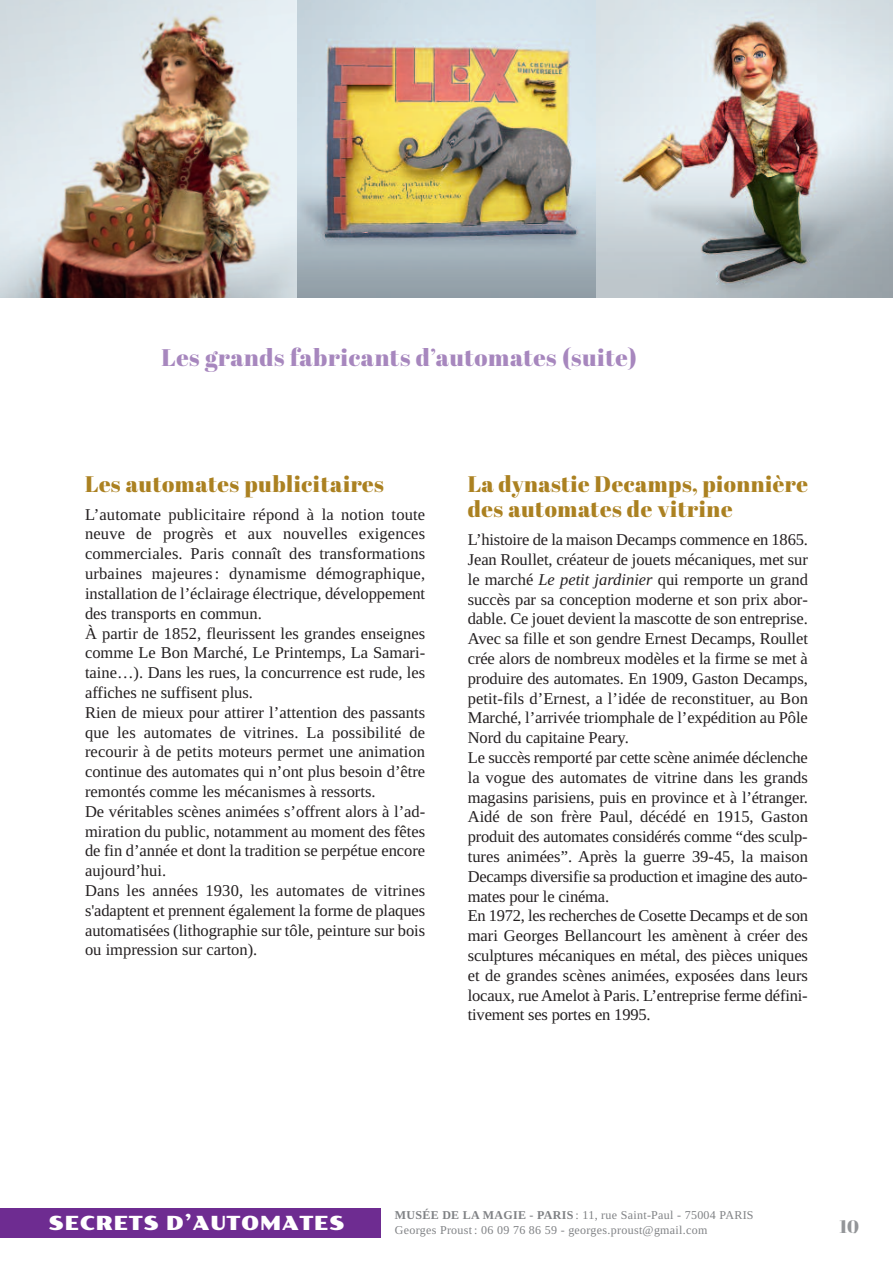
<style>
.page{position:relative;width:893px;height:1263px;background:#fff}
.page>*{position:absolute;margin:0;border:0;box-sizing:border-box;transform-origin:0 0}
.t1{font:24px "Abril Fatface";letter-spacing:.025em;color:#a787be}
.t2{font:22.5px/25.5px "Abril Fatface";letter-spacing:.02em;color:#ab8121}
.t3{font:19.5px "Poller One";letter-spacing:.025em;color:#fff}
.t4{font:18px "Abril Fatface";color:#939598}
.t5{font:16.5px/19.8px "Tinos";color:#231f20}
.t6{font:12px "Tinos";letter-spacing:.025em;color:#808285}
.s1{font-style:italic}
.s2{font-weight:700}
</style>
<div class="page">
<div style="left:0;top:1208px;width:381px;height:29px;background:#6e2c91"></div>
<img style="left:595px;top:0;width:298px;height:298px">
<img style="left:0;top:0;width:298px;height:298px">
<img style="left:298px;top:0;width:297px;height:298px">
<h1 class="t1" style="left:162px;top:340px;width:477px">Les grands fabricants d’automates (suite)</h1>
<h2 class="t2" style="left:85px;top:470px;width:300px">Les automates publicitaires</h2>
<p class="t5" style="left:85px;top:504px;width:342px">L’automate publicitaire répond à la notion toute neuve de progrès et aux nouvelles exigences commerciales. Paris connaît des transformations urbaines majeures: dynamisme démographique, installation de l’éclairage électrique, développement des transports en commun.<br>À partir de 1852, fleurissent les grandes enseignes comme Le Bon Marché, Le Printemps, La Samari&shy;taine…). Dans les rues, la concurrence est rude, les affiches ne suffisent plus.<br>Rien de mieux pour attirer l’attention des passants que les automates de vitrines. La possibilité de recourir à de petits moteurs permet une animation continue des automates qui n’ont plus besoin d’être remontés comme les mécanismes à ressorts.<br>De véritables scènes animées s’offrent alors à l’ad&shy;miration du public, notamment au moment des fêtes de fin d’année et dont la tradition se perpétue encore aujourd’hui.<br>Dans les années 1930, les automates de vitrines s'adaptent et prennent également la forme de plaques automatisées (lithographie sur tôle, peinture sur bois ou impression sur carton).</p>
<h2 class="t2" style="left:468px;top:470px;width:342px">La dynastie Decamps, pionnière des automates de vitrine</h2>
<p class="t5" style="left:468px;top:530px;width:342px">L’histoire de la maison Decamps commence en 1865.<br>Jean Roullet, créateur de jouets mécaniques, met sur le marché <span class="s1">Le petit jardinier</span> qui remporte un grand succès par sa conception moderne et son prix abor&shy;dable. Ce jouet devient la mascotte de son entreprise.<br>Avec sa fille et son gendre Ernest Decamps, Roullet crée alors de nombreux modèles et la firme se met à produire des automates. En 1909, Gaston Decamps, petit-fils d’Ernest, a l’idée de reconstituer, au Bon Marché, l’arrivée triomphale de l’expédition au Pôle Nord du capitaine Peary.<br>Le succès remporté par cette scène animée déclenche la vogue des automates de vitrine dans les grands magasins parisiens, puis en province et à l’étranger.<br>Aidé de son frère Paul, décédé en 1915, Gaston produit des automates considérés comme “des sculp&shy;tures animées”. Après la guerre 39-45, la maison Decamps diversifie sa production et imagine des auto&shy;mates pour le cinéma.<br>En 1972, les recherches de Cosette Decamps et de son mari Georges Bellancourt les amènent à créer des sculptures mécaniques en métal, des pièces uniques et de grandes scènes animées, exposées dans leurs locaux, rueAmelot à Paris. L’entreprise ferme défini&shy;tivement ses portes en 1995.</p>
<p class="t3" style="left:49px;top:1211px;width:298px">SECRETS D’AUTOMATES</p>
<p class="t6" style="left:395px;top:1208px;width:360px"><span class="s2">MUSÉE DE LA MAGIE - PARIS</span> : 11, rue Saint-Paul - 75004 PARIS</p>
<p class="t6" style="left:395px;top:1222px;width:314px">Georges Proust : 06 09 76 86 59 - georges.proust@gmail.com</p>
<p class="t4" style="left:839px;top:1214px;width:21px">10</p>
</div>
